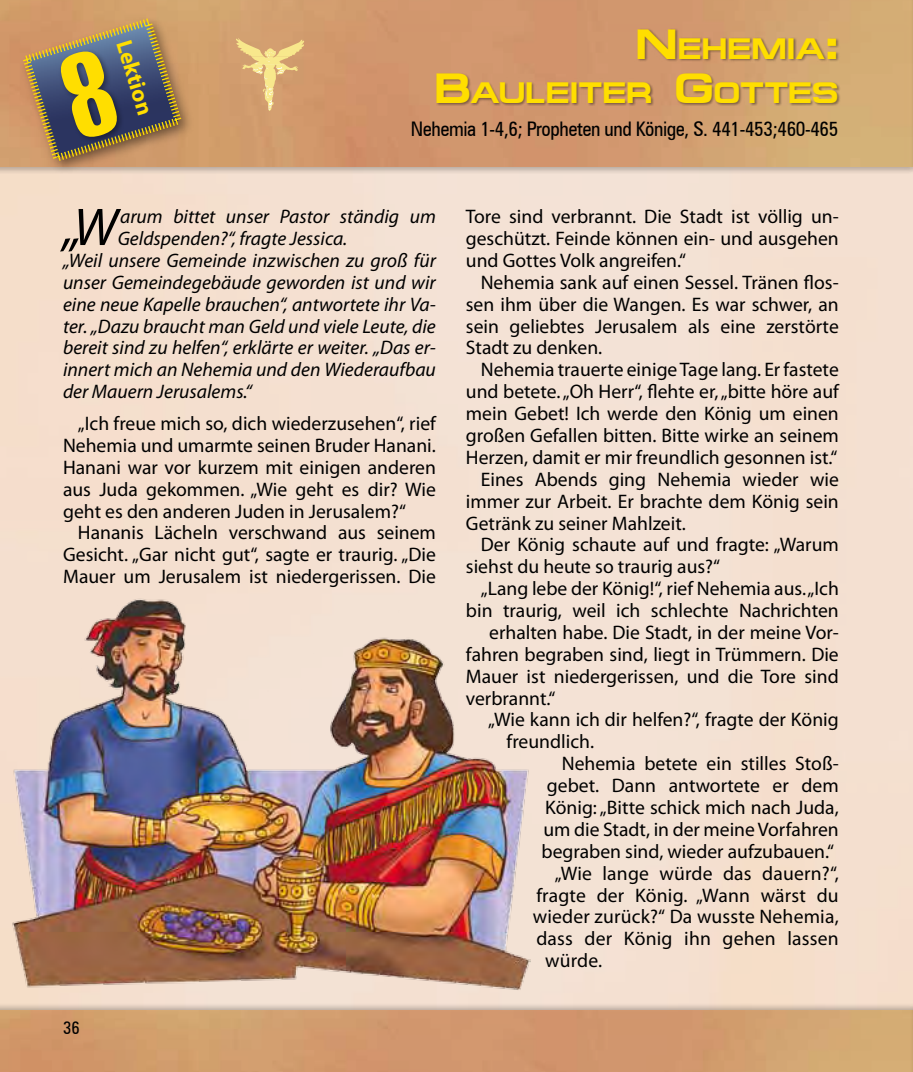
<style>
.page{position:relative;width:913px;height:1072px;background:#fff}
.page>*{position:absolute;margin:0;border:0;box-sizing:border-box;transform-origin:0 0}
.t1{font:italic 53.38px "Myriad Pro";color:#000}
.t2{font:700 29.4px/43.8px "Micado";color:#ffde00;text-align:right}
.t3{font:700 22.75px "Myriad Pro";color:#ffde00}
.t4{font:condensed 20.12px "Zurich BT";letter-spacing:-.02em;color:#000}
.t5{font:19.6px/21.9px "Myriad Pro";color:#000;text-align:justify}
.t6{font:italic 19.6px "Myriad Pro";color:#000}
.t7{font:condensed 17.5px "Zurich BT";color:#000}
.s1{font-size:42px}
</style>
<div class="page">
<div style="left:0;top:0;width:913px;height:174px;background:#000;opacity:.3"></div>
<img style="left:0;top:0;width:910px;height:167px">
<hr style="left:910px;top:0;width:3px;height:174px;background:#d1ac75">
<div style="left:0;top:1002px;width:913px;height:69px;background:#000;opacity:.3"></div>
<img style="left:0;top:1010px;width:910px;height:61px">
<hr style="left:910px;top:1002px;width:3px;height:69px;background:#000;opacity:.3">
<svg style="left:235px;top:37px;width:70px;height:74px;background:#dbaf76"></svg>
<div style="left:17px;top:13px;width:177px;height:161px;background:#000;opacity:.5"></div>
<div style="left:435px;top:29px;width:405px;height:77px;background:#000;opacity:.4"></div>
<img style="left:10px;top:596px;width:521px;height:394px">
<svg style="left:22px;top:17px;width:161px;height:145px;background:#7b6b62"></svg>
<p class="t3" style="left:138px;top:36px;width:79px;rotate:73deg">Lektion</p>
<h2 class="t2" style="left:434px;top:27px;width:406px"><span class="s1">N</span> EHEMIA<span class="s1">:<br>B</span>AULEITER <span class="s1">G</span>OTTES</h2>
<p class="t4" style="left:411px;top:117px;width:429px">Nehemia 1-4,6; Propheten und Könige, S. 441-453;460-465</p>
<h1 class="t1" style="left:63px;top:194px;width:56px">„W</h1>
<p class="t6" style="left:120px;top:204px;width:317px">arum bittet unser Pastor ständig um</p>
<p class="t6" style="left:118px;top:226px;width:231px">Geldspenden?“, fragte Jessica.</p>
<p class="t6" style="left:63px;top:248px;width:374px">„Weil unsere Gemeinde inzwischen zu groß für</p>
<p class="t6" style="left:63px;top:270px;width:374px">unser Gemeindegebäude geworden ist und wir</p>
<p class="t6" style="left:63px;top:292px;width:374px">eine neue Kapelle brauchen“, antwortete ihr Va-</p>
<p class="t6" style="left:63px;top:314px;width:374px">ter. „Dazu braucht man Geld und viele Leute, die</p>
<p class="t6" style="left:63px;top:336px;width:374px">bereit sind zu helfen“, erklärte er weiter. „Das er-</p>
<p class="t6" style="left:63px;top:357px;width:374px">innert mich an Nehemia und den Wiederaufbau</p>
<p class="t6" style="left:63px;top:379px;width:190px">der Mauern Jerusalems.“</p>
<p class="t5" style="left:63px;top:412px;width:374px;text-indent:15px">„Ich freue mich so, dich wiederzusehen“, rief Nehemia und umarmte seinen Bruder Hanani.<br>Hanani war vor kurzem mit einigen anderen aus Juda gekommen. „Wie geht es dir? Wie geht es den anderen Juden in Jerusalem?“</p>
<p class="t5" style="left:63px;top:521px;width:374px;text-indent:15px">Hananis Lächeln verschwand aus seinem Gesicht. „Gar nicht gut“, sagte er traurig. „Die Mauer um Jerusalem ist niedergerissen. Die</p>
<p class="t7" style="left:63px;top:1017px;width:18px">36</p>
<p class="t5" style="left:466px;top:205px;width:374px">Tore sind verbrannt. Die Stadt ist völlig un&shy;geschützt. Feinde können ein- und ausgehen und Gottes Volk angreifen.“</p>
<p class="t5" style="left:466px;top:271px;width:374px;text-indent:15px">Nehemia sank auf einen Sessel. Tränen flos&shy;sen ihm über die Wangen. Es war schwer, an sein geliebtes Jerusalem als eine zerstörte Stadt zu denken.</p>
<p class="t5" style="left:481px;top:358px;width:359px">Nehemia trauerte einigeTage lang. Er fastete</p>
<p class="t5" style="left:466px;top:380px;width:374px">und betete.„Oh Herr“, flehte er,„bitte höre auf</p>
<p class="t5" style="left:466px;top:402px;width:374px">mein Gebet! Ich werde den König um einen</p>
<p class="t5" style="left:466px;top:424px;width:374px">großen Gefallen bitten. Bitte wirke an seinem</p>
<p class="t5" style="left:466px;top:446px;width:373px">Herzen, damit er mir freundlich gesonnen ist.“</p>
<p class="t5" style="left:481px;top:468px;width:359px">Eines Abends ging Nehemia wieder wie</p>
<p class="t5" style="left:466px;top:490px;width:374px">immer zur Arbeit. Er brachte dem König sein</p>
<p class="t5" style="left:466px;top:511px;width:221px">Getränk zu seiner Mahlzeit.</p>
<p class="t5" style="left:481px;top:533px;width:359px">Der König schaute auf und fragte: „Warum</p>
<p class="t5" style="left:466px;top:555px;width:256px">siehst du heute so traurig aus?“</p>
<p class="t5" style="left:481px;top:577px;width:359px">„Lang lebe der König!“, rief Nehemia aus.„Ich</p>
<p class="t5" style="left:466px;top:599px;width:374px">bin traurig, weil ich schlechte Nachrichten</p>
<p class="t5" style="left:489px;top:621px;width:351px">erhalten habe. Die Stadt, in der meine Vor-</p>
<p class="t5" style="left:466px;top:643px;width:374px">fahren begraben sind, liegt in Trümmern. Die</p>
<p class="t5" style="left:466px;top:665px;width:374px">Mauer ist niedergerissen, und die Tore sind</p>
<p class="t5" style="left:466px;top:686px;width:91px">verbrannt.“</p>
<p class="t5" style="left:488px;top:708px;width:352px">„Wie kann ich dir helfen?“, fragte der König</p>
<p class="t5" style="left:507px;top:730px;width:89px">freundlich.</p>
<p class="t5" style="left:562px;top:752px;width:278px">Nehemia betete ein stilles Stoß-</p>
<p class="t5" style="left:547px;top:774px;width:293px">gebet. Dann antwortete er dem</p>
<p class="t5" style="left:545px;top:796px;width:295px">König:„Bitte schick mich nach Juda,</p>
<p class="t5" style="left:543px;top:818px;width:297px">um die Stadt, in der meine Vorfahren</p>
<p class="t5" style="left:542px;top:840px;width:294px">begraben sind, wieder aufzubauen.“</p>
<p class="t5" style="left:555px;top:861px;width:285px">„Wie lange würde das dauern?“,</p>
<p class="t5" style="left:536px;top:883px;width:304px">fragte der König. „Wann wärst du</p>
<p class="t5" style="left:533px;top:905px;width:307px">wieder zurück?“ Da wusste Nehemia,</p>
<p class="t5" style="left:536px;top:927px;width:304px">dass der König ihn gehen lassen</p>
<p class="t5" style="left:545px;top:949px;width:59px">würde.</p>
</div>
